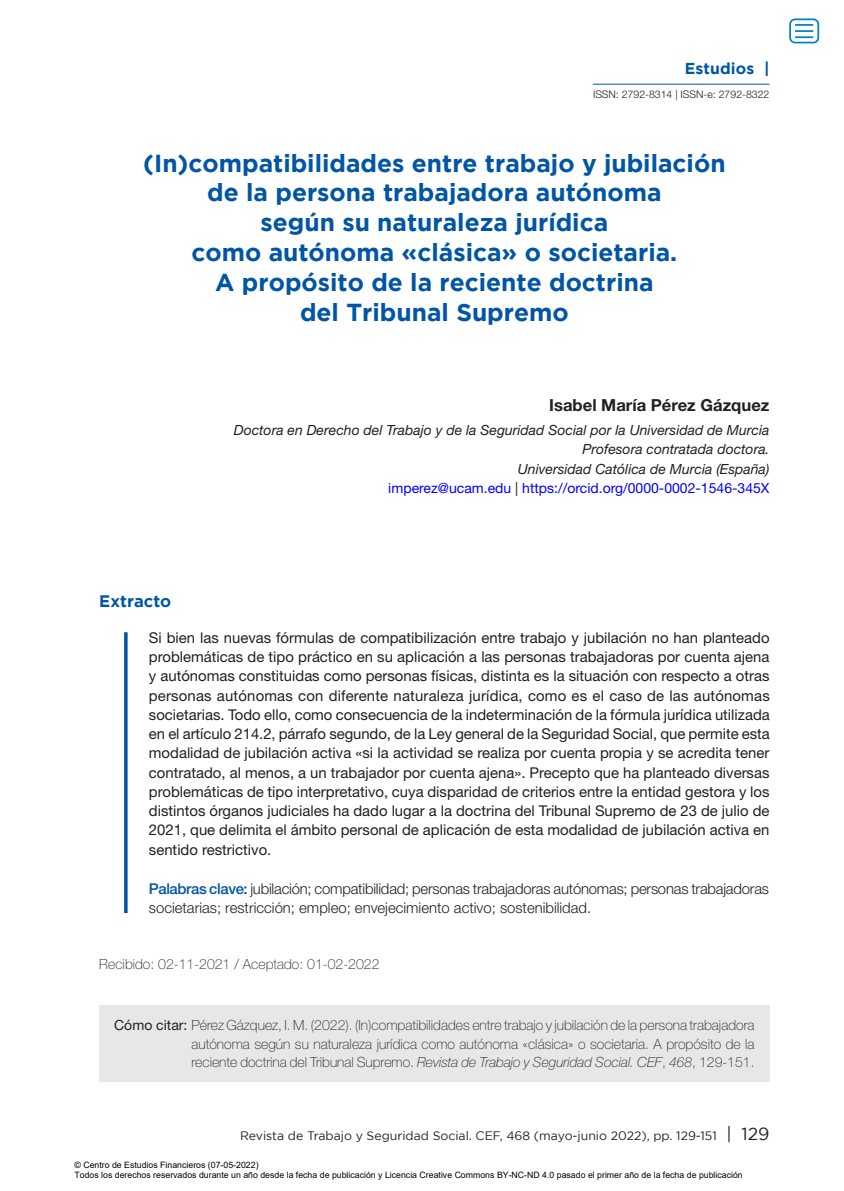
<style>
.page{position:relative;width:844px;height:1191px;background:#fff}
.page>*{position:absolute;margin:0;border:0;box-sizing:border-box;transform-origin:0 0}
.t1{font:700 24.5px/29.8px "Gotham";color:#0155a5;text-align:center}
.t2{font:700 16.62px "Helvetica Neue LT Std";color:#231f20}
.t3{font:700 16.62px "Gotham";color:#0155a5}
.t4{font:700 15.75px "Gotham";letter-spacing:.005em;color:#0155a5}
.t5{font:14.88px/19.2px "Helvetica Neue LT Std";color:#231f20;text-align:justify}
.t6{font:300 14.88px/19.2px "Helvetica Neue LT Std";letter-spacing:-.015em;color:#231f20}
.t7{font:100 14px/18.4px "Helvetica Neue LT Std";color:#231f20;text-align:justify}
.t8{font:italic 14px/19.2px "Helvetica Neue LT Std";color:#231f20;text-align:right}
.t9{font:12.25px "Gotham";color:#231f20}
.t10{font:300 10.5px "Helvetica Neue LT Std";color:#231f20}
.t11{font:8.75px/10.5px "Arial";color:#000}
.s1{font-style:normal;color:#00f}
.s2{font-weight:500;color:#0155a5}
.s3{font-weight:400}
.s4{font-style:italic}
.s5{font-size:17.5px}
</style>
<div class="page">
<div style="left:99px;top:1005px;width:670px;height:76px;background:#e6e7e9"></div>
<svg style="left:124px;top:632px;width:4px;height:281px"></svg>
<hr style="left:592px;top:84px;width:177px;height:1px;background:#0155a5">
<div style="left:789px;top:18px;width:30px;height:25px;border:2px solid #0082c8;border-radius:5px"></div>
<svg style="left:795px;top:24px;width:18px;height:14px"></svg>
<p class="t4" style="left:684px;top:59px;width:86px">Estudios |</p>
<p class="t10" style="left:593px;top:88px;width:178px">ISSN: 2792-8314 | ISSN-e: 2792-8322</p>
<h1 class="t1" style="left:143px;top:147px;width:583px">(In)compatibilidades entre trabajo y jubilación de la persona trabajadora autónoma<br>según su naturaleza jurídica<br>como autónoma «clásica» o societaria.<br>A propósito de la reciente doctrina<br>del Tribunal Supremo</h1>
<p class="t2" style="left:549px;top:395px;width:222px">Isabel María Pérez Gázquez</p>
<p class="t8" style="left:234px;top:420px;width:537px">Doctora en Derecho del Trabajo y de la Seguridad Social por la Universidad de Murcia Profesora contratada doctora.<br>Universidad Católica de Murcia (España)<br><span class="s1">imperez@ucam.edu</span> | <span class="s1">https://orcid.org/0000-0002-1546-345X</span></p>
<p class="t3" style="left:99px;top:592px;width:73px">Extracto</p>
<p class="t5" style="left:149px;top:628px;width:622px">Si bien las nuevas fórmulas de compatibilización entre trabajo y jubilación no han planteado problemáticas de tipo práctico en su aplicación a las personas trabajadoras por cuenta ajena y autónomas constituidas como personas físicas, distinta es la situación con respecto a otras personas autónomas con diferente naturaleza jurídica, como es el caso de las autónomas societarias. Todo ello, como consecuencia de la indeterminación de la fórmula jurídica utilizada en el artículo 214.2, párrafo segundo, de la Ley general de la Seguridad Social, que permite esta modalidad de jubilación activa «si la actividad se realiza por cuenta propia y se acredita tener contratado, al menos, a un trabajador por cuenta ajena». Precepto que ha planteado diversas problemáticas de tipo interpretativo, cuya disparidad de criterios entre la entidad gestora y los distintos órganos judiciales ha dado lugar a la doctrina del Tribunal Supremo de 23 de julio de 2021, que delimita el ámbito personal de aplicación de esta modalidad de jubilación activa en sentido restrictivo.</p>
<p class="t6" style="left:149px;top:878px;width:621px"><span class="s2">Palabras clave:</span> jubilación; compatibilidad; personas trabajadoras autónomas; personas trabajadoras societarias; restricción; empleo; envejecimiento activo; sostenibilidad.</p>
<p class="t7" style="left:99px;top:954px;width:281px">Recibido: 02-11-2021 / Aceptado: 01-02-2022</p>
<p class="t7" style="left:191px;top:1016px;width:564px;text-indent:-77px"><span class="s3">Cómo citar:</span> Pérez Gázquez, I. M. (2022). (In)compatibilidades entre trabajo y jubilación de la persona trabajadora autónoma según su naturaleza jurídica como autónoma «clásica» o societaria. A propósito de la reciente doctrina del Tribunal Supremo. <span class="s4">Revista de Trabajo y Seguridad Social. CEF</span>, <span class="s4">468</span>, 129-151.</p>
<p class="t9" style="left:240px;top:1128px;width:530px">Revista de Trabajo y Seguridad Social. CEF, 468 (mayo-junio 2022), pp. 129-151 <span class="s5">| 129</span></p>
<p class="t11" style="left:74px;top:1159px;width:669px">© Centro de Estudios Financieros (07-05-2022)<br>Todos los derechos reservados durante un año desde la fecha de publicación y Licencia Creative Commons BY-NC-ND 4.0 pasado el primer año de la fecha de publicación</p>
</div>
